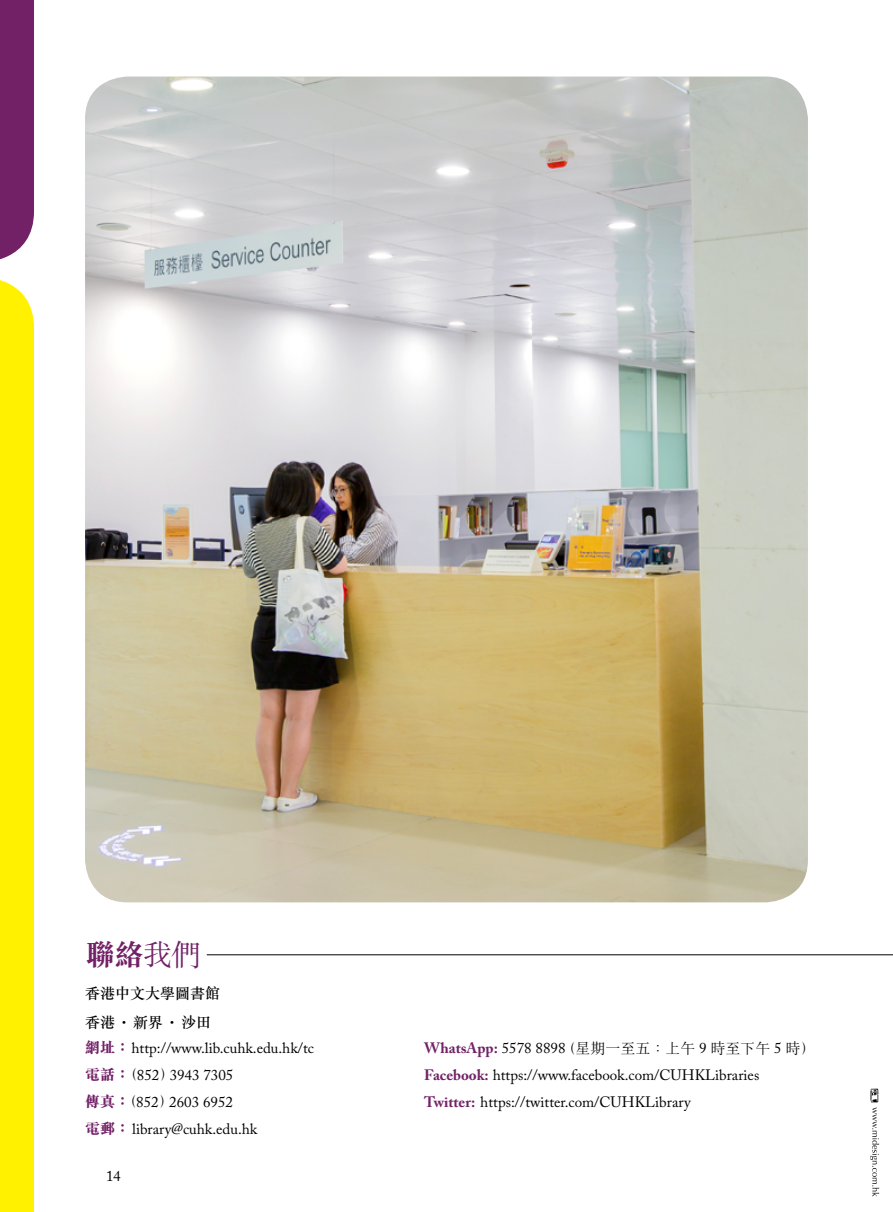
<style>
.page{position:relative;width:893px;height:1212px;background:#fff}
.page>*{position:absolute;margin:0;border:0;box-sizing:border-box;transform-origin:0 0}
.t1{font:700 30px "M Sung HK";color:#722167}
.t2{font:15px/27px "Adobe Caslon Pro";color:#000}
.t3{font:300 15px "M Sung HK";color:#000}
.t4{font:500 15px/28.5px "M Sung HK";color:#000}
.s1{font-weight:300}
.s2{font-weight:800;font-size:18px}
.s3{font-family:"M Sung HK";font-weight:800;color:#722167}
.s4{font-family:"M Sung HK";font-weight:300}
.s5{font-family:"Adobe Caslon Pro";font-weight:700;color:#722167}
.s6{font-family:"Adobe Caslon Pro";font-weight:400}
.s7{font-weight:700;color:#722167}
</style>
<div class="page">
<img style="left:85px;top:77px;width:723px;height:825px">
<svg style="left:870px;top:1089px;width:9px;height:107px"></svg>
<hr style="left:207px;top:954px;width:686px;height:1px;background:#000">
<div style="left:0;top:0;width:34px;height:260px;background:#722167"></div>
<div style="left:0;top:280px;width:34px;height:932px;background:#fff100"></div>
<h1 class="t1" style="left:85px;top:939px;width:118px">聯絡<span class="s1">我們</span></h1>
<p class="t4" style="left:85px;top:978px;width:136px">香港中文大學圖書館香港<span class="s2">．</span>新界<span class="s2">．</span>沙田</p>
<p class="t2" style="left:85px;top:1034px;width:230px"><span class="s3">網址：</span>http://www.lib.cuhk.edu.hk/tc<span class="s3">電話：</span><span class="s4">（</span>852<span class="s4">）</span>3943 7305<br><span class="s3">傳真：</span><span class="s4">（</span>852<span class="s4">）</span>2603 6952<br><span class="s3">電郵：</span>library@cuhk.edu.hk</p>
<p class="t3" style="left:424px;top:1037px;width:393px"><span class="s5">WhatsApp:</span> <span class="s6">5578 8898</span>（星期一至五：上午 <span class="s6">9</span> 時至下午 <span class="s6">5</span> 時）</p>
<p class="t2" style="left:424px;top:1061px;width:337px"><span class="s7">Facebook:</span> https://www.facebook.com/CUHKLibraries<br><span class="s7">Twitter:</span> https://twitter.com/CUHKLibrary</p>
<p class="t2" style="left:106px;top:1162px;width:16px">14</p>
</div>
